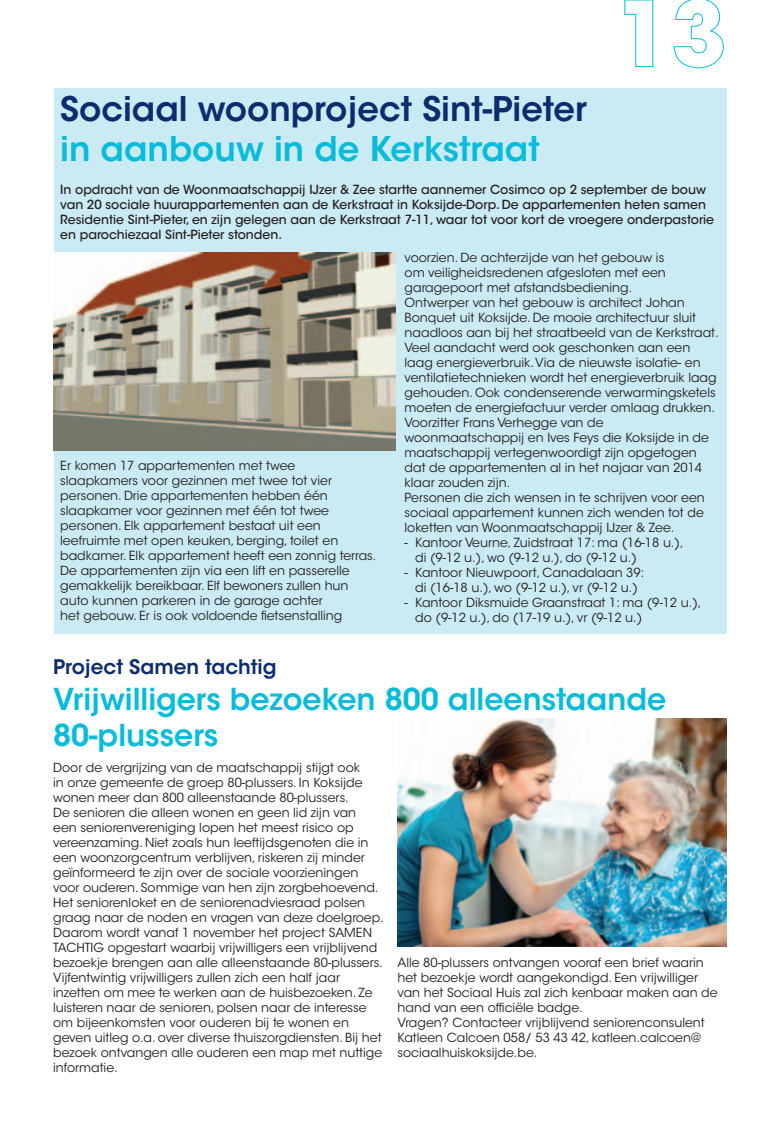
<style>
.page{position:relative;width:780px;height:1134px;background:#fff}
.page>*{position:absolute;margin:0;border:0;box-sizing:border-box;transform-origin:0 0}
.Titels_licht_blauw_i{font:600 33.75px "ITC Avant Garde Std";color:#0d2c6e}
.Titels_licht_blauw_i-2{font:600 33.75px "ITC Avant Garde Std";color:#07bbda}
.Titels_licht_blauw_i-3{font:600 30px/36px "ITC Avant Garde Std";color:#07bbda}
.Voortitel{font:600 20px "ITC Avant Garde Std";color:#0d2c6e}
.Body{font:12.5px/15px "ITC Avant Garde Std";color:#231f20}
.Inleiding{font:500 12.5px/15px "ITC Avant Garde Std";color:#231f20}
</style>
<div class="page">
<div style="left:54px;top:89px;width:672px;height:545px;background:#cbebf4"></div>
<img style="left:53px;top:253px;width:342px;height:197px">
<img style="left:397px;top:718px;width:329px;height:228px">
<svg style="left:624px;top:0;width:29px;height:67px"></svg>
<svg style="left:673px;top:0;width:50px;height:68px"></svg>
<p class="Titels_licht_blauw_i" style="left:60px;top:87px;width:528px">Sociaal woonproject Sint-Pieter</p>
<p class="Titels_licht_blauw_i-2" style="left:60px;top:127px;width:481px">in aanbouw in de Kerkstraat</p>
<p class="Inleiding" style="left:60px;top:182px;width:655px">In opdracht van de Woonmaatschappij IJzer &amp; Zee startte aannemer Cosimco op 2 september de bouw van 20 sociale huurappartementen aan de Kerkstraat in Koksijde-Dorp. De appartementen heten samen Residentie Sint-Pieter, en zijn gelegen aan de Kerkstraat 7-11, waar tot voor kort de vroegere onderpastorie en parochiezaal Sint-Pieter stonden.</p>
<p class="Body" style="left:60px;top:458px;width:317px">Er komen 17 appartementen met twee slaapkamers voor gezinnen met twee tot vier personen. Drie appartementen hebben één slaapkamer voor gezinnen met één tot twee personen. Elk appartement bestaat uit een leefruimte met open keuken, berging, toilet en badkamer. Elk appartement heeft een zonnig terras.<br>De appartementen zijn via een lift en passerelle gemakkelijk bereikbaar. Elf bewoners zullen hun auto kunnen parkeren in de garage achter<br>het gebouw. Er is ook voldoende fietsenstalling</p>
<p class="Body" style="left:404px;top:250px;width:263px">voorzien. De achterzijde van het gebouw is om veiligheidsredenen afgesloten met een garagepoort met afstandsbediening.</p>
<p class="Body" style="left:404px;top:295px;width:316px">Ontwerper van het gebouw is architect Johan Bonquet uit Koksijde. De mooie architectuur sluit naadloos aan bij het straatbeeld van de Kerkstraat.<br>Veel aandacht werd ook geschonken aan een laag energieverbruik. Via de nieuwste isolatie- en ventilatietechnieken wordt het energieverbruik laag gehouden. Ook condenserende verwarmingsketels moeten de energiefactuur verder omlaag drukken.</p>
<p class="Body" style="left:404px;top:415px;width:306px">Voorzitter Frans Verhegge van de woonmaatschappij en Ives Feys die Koksijde in de maatschappij vertegenwoordigt zijn opgetogen dat de appartementen al in het najaar van 2014 klaar zouden zijn.</p>
<p class="Body" style="left:404px;top:490px;width:302px;text-align:justify">Personen die zich wensen in te schrijven voor een sociaal appartement kunnen zich wenden tot de loketten van Woonmaatschappij IJzer &amp; Zee.</p>
<p class="Body" style="left:415px;top:535px;width:270px;text-indent:-11px">- Kantoor Veurne, Zuidstraat 17: ma (16-18 u.), di (9-12 u.), wo (9-12 u.), do (9-12 u.)</p>
<p class="Body" style="left:404px;top:565px;width:241px;text-align:center">- Kantoor Nieuwpoort, Canadalaan 39: di (16-18 u.), wo (9-12 u.), vr (9-12 u.)</p>
<p class="Body" style="left:415px;top:595px;width:288px;text-indent:-11px">- Kantoor Diksmuide Graanstraat 1: ma (9-12 u.), do (9-12 u.), do (17-19 u.), vr (9-12 u.)</p>
<p class="Voortitel" style="left:53px;top:654px;width:225px">Project Samen tachtig</p>
<p class="Titels_licht_blauw_i-3" style="left:53px;top:681px;width:614px">Vrijwilligers bezoeken 800 alleenstaande<br>80-plussers</p>
<p class="Body" style="left:53px;top:760px;width:327px">Door de vergrijzing van de maatschappij stijgt ook<br>in onze gemeente de groep 80-plussers. In Koksijde wonen meer dan 800 alleenstaande 80-plussers.<br>De senioren die alleen wonen en geen lid zijn van een seniorenvereniging lopen het meest risico op vereenzaming. Niet zoals hun leeftijdsgenoten die in een woonzorgcentrum verblijven, riskeren zij minder geïnformeerd te zijn over de sociale voorzieningen voor ouderen. Sommige van hen zijn zorgbehoevend.</p>
<p class="Body" style="left:53px;top:895px;width:332px">Het seniorenloket en de seniorenadviesraad polsen graag naar de noden en vragen van deze doelgroep.<br>Daarom wordt vanaf 1 november het project SAMEN TACHTIG opgestart waarbij vrijwilligers een vrijblijvend bezoekje brengen aan alle alleenstaande 80-plussers.</p>
<p class="Body" style="left:53px;top:970px;width:330px">Vijfentwintig vrijwilligers zullen zich een half jaar inzetten om mee te werken aan de huisbezoeken. Ze luisteren naar de senioren, polsen naar de interesse om bijeenkomsten voor ouderen bij te wonen en geven uitleg o.a. over diverse thuiszorgdiensten. Bij het bezoek ontvangen alle ouderen een map met nuttige informatie.</p>
<p class="Body" style="left:397px;top:955px;width:322px">Alle 80-plussers ontvangen vooraf een brief waarin het bezoekje wordt aangekondigd. Een vrijwilliger van het Sociaal Huis zal zich kenbaar maken aan de hand van een officiële badge.</p>
<p class="Body" style="left:397px;top:1015px;width:309px">Vragen? Contacteer vrijblijvend seniorenconsulent<br>Katleen Calcoen 058/ 53 43 42, katleen.calcoen@ sociaalhuiskoksijde.be.</p>
</div>
